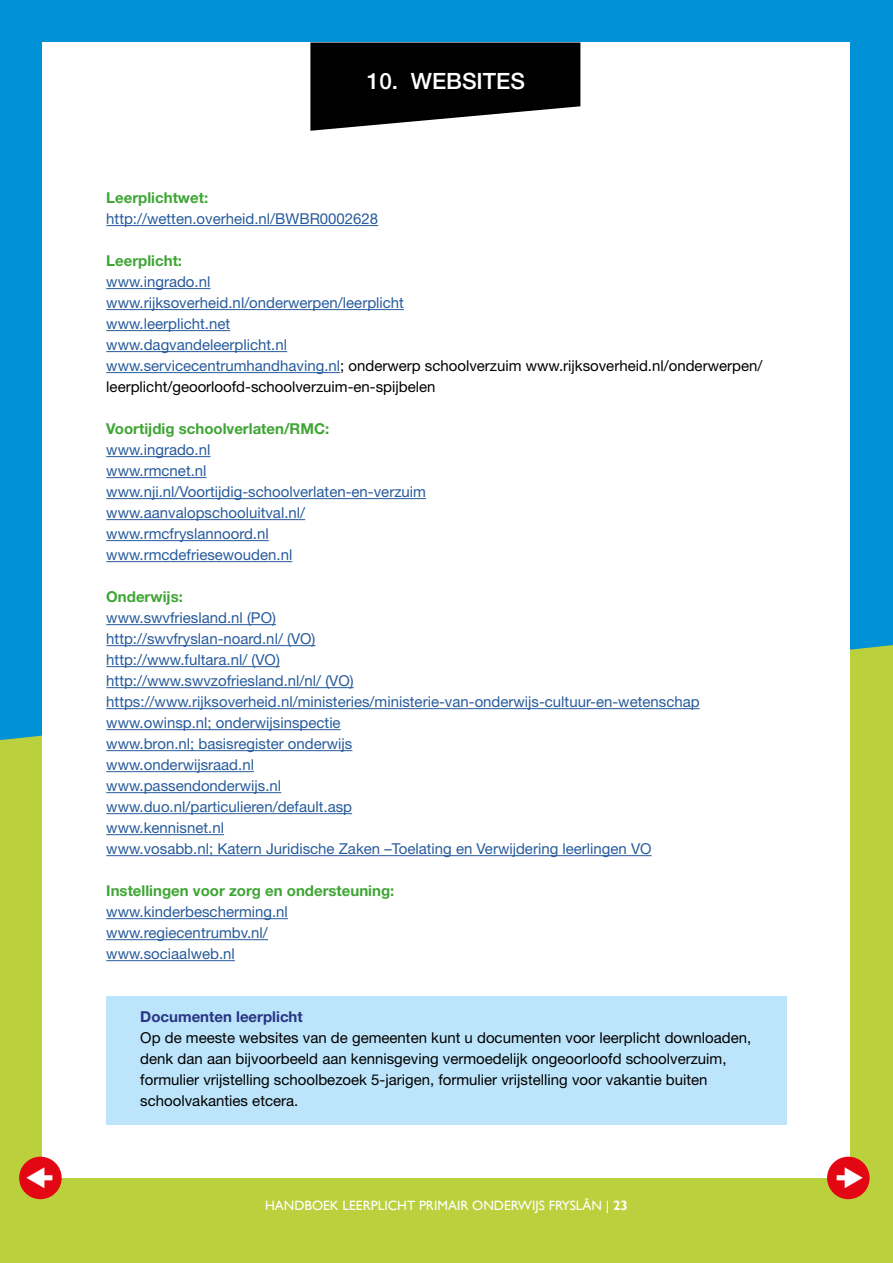
<style>
.page{position:relative;width:893px;height:1263px;background:#fff}
.page>*{position:absolute;margin:0;border:0;box-sizing:border-box;transform-origin:0 0}
._10-WEBSITES{font:500 22.5px "Helvetica Neue";color:#fff}
.t1{font:15px "Helvetica Neue";color:#275b9b}
.t2{font:15px/21px "Helvetica Neue";color:#000}
.kopje_2_1{font:700 15px "Helvetica Neue";color:#3fa535}
.kopje_2_1-2{font:700 15px "Helvetica Neue";color:#283583}
.t3{font:13.5px "Gill Sans";color:#fff}
.s1{color:#275b9b}
.s2{font-weight:700}
</style>
<div class="page">
<div style="left:0;top:0;width:893px;height:893px;background:#0091d7"></div>
<div style="left:0;top:645px;width:893px;height:618px;background:#bbd03d"></div>
<div style="left:43px;top:43px;width:807px;height:1135px;background:#fff"></div>
<div style="left:106px;top:996px;width:681px;height:129px;background:#bce4fa"></div>
<hr style="left:106px;top:225px;width:272px;height:1px;background:#275b9b">
<hr style="left:106px;top:288px;width:104px;height:1px;background:#275b9b">
<hr style="left:106px;top:309px;width:298px;height:1px;background:#275b9b">
<hr style="left:106px;top:330px;width:124px;height:1px;background:#275b9b">
<hr style="left:106px;top:351px;width:181px;height:1px;background:#275b9b">
<hr style="left:106px;top:372px;width:234px;height:1px;background:#275b9b">
<hr style="left:106px;top:456px;width:104px;height:1px;background:#275b9b">
<hr style="left:106px;top:477px;width:101px;height:1px;background:#275b9b">
<hr style="left:106px;top:498px;width:320px;height:1px;background:#275b9b">
<hr style="left:106px;top:519px;width:199px;height:1px;background:#275b9b">
<hr style="left:106px;top:540px;width:163px;height:1px;background:#275b9b">
<hr style="left:106px;top:561px;width:186px;height:1px;background:#275b9b">
<hr style="left:106px;top:624px;width:170px;height:1px;background:#275b9b">
<hr style="left:106px;top:645px;width:209px;height:1px;background:#275b9b">
<hr style="left:106px;top:666px;width:174px;height:1px;background:#275b9b">
<hr style="left:106px;top:687px;width:248px;height:1px;background:#275b9b">
<hr style="left:106px;top:708px;width:594px;height:1px;background:#275b9b">
<hr style="left:106px;top:729px;width:235px;height:1px;background:#275b9b">
<hr style="left:106px;top:750px;width:246px;height:1px;background:#275b9b">
<hr style="left:106px;top:771px;width:148px;height:1px;background:#275b9b">
<hr style="left:106px;top:792px;width:175px;height:1px;background:#275b9b">
<hr style="left:106px;top:813px;width:246px;height:1px;background:#275b9b">
<hr style="left:106px;top:834px;width:118px;height:1px;background:#275b9b">
<hr style="left:106px;top:855px;width:546px;height:1px;background:#275b9b">
<hr style="left:106px;top:918px;width:182px;height:1px;background:#275b9b">
<hr style="left:106px;top:939px;width:162px;height:1px;background:#275b9b">
<hr style="left:106px;top:960px;width:129px;height:1px;background:#275b9b">
<div style="left:827px;top:1157px;width:43px;height:42px;background:#e30613;border-radius:50%"></div>
<div style="left:19px;top:1157px;width:43px;height:42px;background:#e30613;border-radius:50%"></div>
<svg style="left:310px;top:43px;width:270px;height:88px;background:#252525"></svg>
<p class="_10-WEBSITES" style="left:367px;top:67px;width:159px">10. WEBSITES</p>
<p class="kopje_2_1" style="left:106px;top:188px;width:103px">Leerplichtwet:</p>
<p class="t1" style="left:106px;top:210px;width:273px">http://wetten. overheid. nl/BWBR0002628</p>
<p class="kopje_2_1" style="left:106px;top:251px;width:77px">Leerplicht:</p>
<p class="t1" style="left:106px;top:273px;width:106px">www. ingrado. nl</p>
<p class="t1" style="left:106px;top:294px;width:299px">www. rijksoverheid. nl/onderwerpen/leerplicht</p>
<p class="t1" style="left:106px;top:315px;width:125px">www. leerplicht. net</p>
<p class="t1" style="left:106px;top:336px;width:182px">www.dagvandeleerplicht. nl</p>
<p class="t2" style="left:106px;top:355px;width:658px"><span class="s1">www. servicecentrumhandhaving. nl</span>; onderwerp schoolverzuim www. rijksoverheid. nl/onderwerpen/ leerplicht/geoorloofd-schoolverzuim-en-spijbelen</p>
<p class="kopje_2_1" style="left:106px;top:419px;width:225px">Voortijdig schoolverlaten/RMC:</p>
<p class="t1" style="left:106px;top:441px;width:106px">www. ingrado. nl</p>
<p class="t1" style="left:106px;top:462px;width:102px">www. rmcnet. nl</p>
<p class="t1" style="left:106px;top:483px;width:321px">www. nji. nl/Voortijdig-schoolverlaten-en-verzuim</p>
<p class="t1" style="left:106px;top:504px;width:200px">www. aanvalopschooluitval. nl/</p>
<p class="t1" style="left:106px;top:525px;width:164px">www. rmcfryslannoord. nl</p>
<p class="t1" style="left:106px;top:546px;width:188px">www. rmcdefriesewouden. nl</p>
<p class="kopje_2_1" style="left:106px;top:587px;width:78px">Onderwijs:</p>
<p class="t1" style="left:106px;top:609px;width:171px">www. swvfriesland. nl (PO)</p>
<p class="t1" style="left:106px;top:630px;width:211px">http://swvfryslan-noard. nl/ (VO)</p>
<p class="t1" style="left:106px;top:651px;width:175px">http://www.fultara. nl/ (VO)</p>
<p class="t1" style="left:106px;top:672px;width:249px">http://www. swvzofriesland. nl/nl/ (VO)</p>
<p class="t1" style="left:106px;top:693px;width:595px">https://www. rijksoverheid. nl/ministeries/ministerie-van-onderwijs-cultuur-en-wetenschap</p>
<p class="t1" style="left:106px;top:714px;width:236px">www.owinsp. nl; onderwijsinspectie</p>
<p class="t1" style="left:106px;top:735px;width:248px">www. bron. nl; basisregister onderwijs</p>
<p class="t1" style="left:106px;top:756px;width:149px">www. onderwijsraad. nl</p>
<p class="t1" style="left:106px;top:777px;width:176px">www. passendonderwijs. nl</p>
<p class="t1" style="left:106px;top:798px;width:247px">www. duo. nl/particulieren/default. asp</p>
<p class="t1" style="left:106px;top:819px;width:119px">www. kennisnet. nl</p>
<p class="t1" style="left:106px;top:840px;width:547px">www.vosabb. nl; Katern Juridische Zaken –Toelating en Verwijdering leerlingen VO</p>
<p class="kopje_2_1" style="left:106px;top:881px;width:290px">Instellingen voor zorg en ondersteuning:</p>
<p class="t1" style="left:106px;top:903px;width:183px">www. kinderbescherming. nl</p>
<p class="t1" style="left:106px;top:924px;width:163px">www. regiecentrumbv. nl/</p>
<p class="t1" style="left:106px;top:945px;width:130px">www. sociaalweb. nl</p>
<p class="kopje_2_1-2" style="left:140px;top:1007px;width:164px">Documenten leerplicht</p>
<p class="t2" style="left:140px;top:1027px;width:613px">Op de meeste websites van de gemeenten kunt u documenten voor leerplicht downloaden, denk dan aan bijvoorbeeld aan kennisgeving vermoedelijk ongeoorloofd schoolverzuim, formulier vrijstelling schoolbezoek 5-jarigen, formulier vrijstelling voor vakantie buiten schoolvakanties etcera.</p>
<p class="t3" style="left:265px;top:1197px;width:364px">HANDBOEK LEERPLICHT PRIMAIR ONDERWIJS FRYSLÂN | <span class="s2">23</span></p>
</div>
